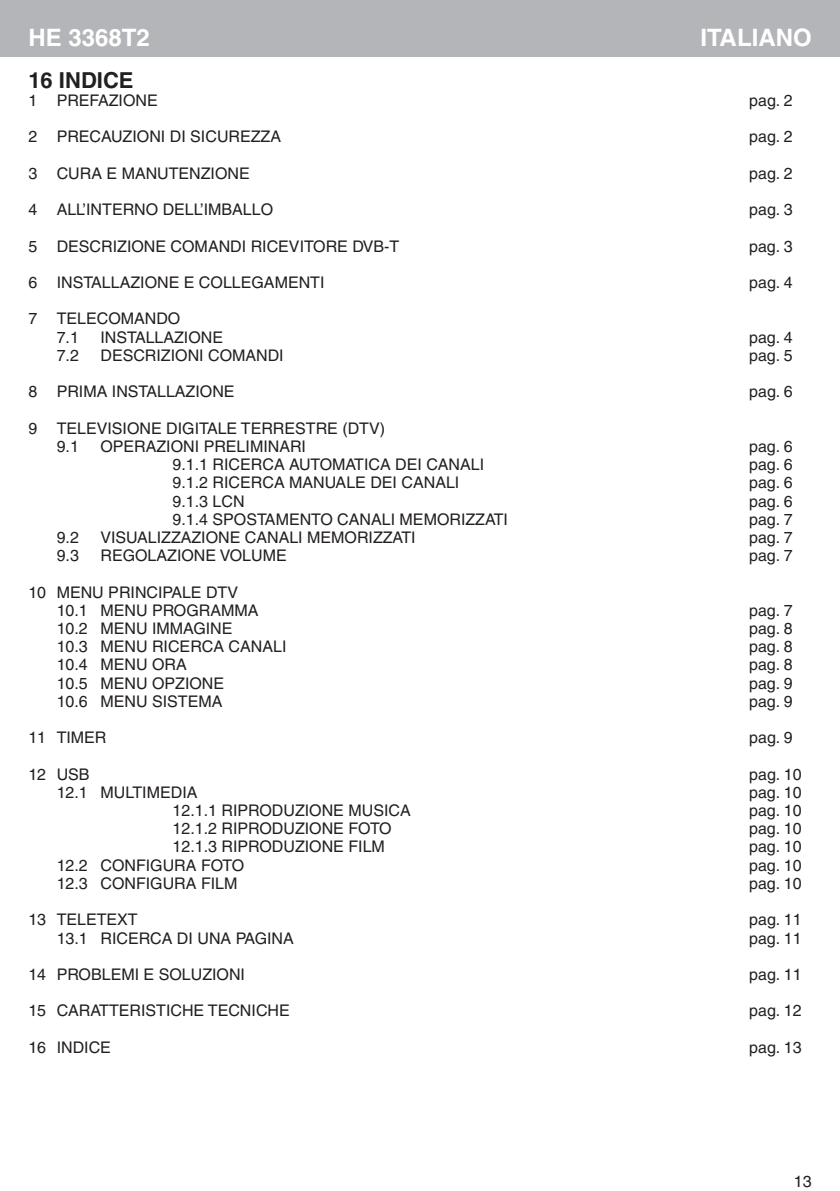
<style>
.page{position:relative;width:840px;height:1191px;background:#fff}
.page>*{position:absolute;margin:0;border:0;box-sizing:border-box;transform-origin:0 0}
.Titolo_lingua{font:700 24px "Helvetica";color:#fff}
.Titolo{font:700 22px "Helvetica";color:#231f20}
.Testo_rientrato{font:16px "Helvetica";color:#231f20}
</style>
<div class="page">
<div style="left:0;top:0;width:839px;height:57px;background:#b4b5b8"></div>
<h1 class="Titolo_lingua" style="left:28px;top:23px;width:123px">HE 3368T2</h1>
<p class="Titolo_lingua" style="left:700px;top:23px;width:113px">ITALIANO</p>
<p class="Titolo" style="left:28px;top:67px;width:107px">16 INDICE</p>
<p class="Testo_rientrato" style="left:28px;top:91px;width:131px">1 PREFAZIONE</p>
<p class="Testo_rientrato" style="left:748px;top:91px;width:45px">pag. 2</p>
<p class="Testo_rientrato" style="left:28px;top:127px;width:254px">2 PRECAUZIONI DI SICUREZZA</p>
<p class="Testo_rientrato" style="left:748px;top:127px;width:45px">pag. 2</p>
<p class="Testo_rientrato" style="left:28px;top:164px;width:223px">3 CURA E MANUTENZIONE</p>
<p class="Testo_rientrato" style="left:748px;top:164px;width:45px">pag. 2</p>
<p class="Testo_rientrato" style="left:28px;top:200px;width:246px">4 ALL’INTERNO DELL’IMBALLO</p>
<p class="Testo_rientrato" style="left:748px;top:200px;width:45px">pag. 3</p>
<p class="Testo_rientrato" style="left:28px;top:237px;width:372px">5 DESCRIZIONE COMANDI RICEVITORE DVB-T</p>
<p class="Testo_rientrato" style="left:748px;top:237px;width:45px">pag. 3</p>
<p class="Testo_rientrato" style="left:28px;top:273px;width:297px">6 INSTALLAZIONE E COLLEGAMENTI</p>
<p class="Testo_rientrato" style="left:748px;top:273px;width:45px">pag. 4</p>
<p class="Testo_rientrato" style="left:28px;top:309px;width:153px">7 TELECOMANDO</p>
<p class="Testo_rientrato" style="left:57px;top:328px;width:24px">7.1</p>
<p class="Testo_rientrato" style="left:100px;top:328px;width:124px">INSTALLAZIONE</p>
<p class="Testo_rientrato" style="left:748px;top:328px;width:45px">pag. 4</p>
<p class="Testo_rientrato" style="left:57px;top:346px;width:24px">7.2</p>
<p class="Testo_rientrato" style="left:100px;top:346px;width:185px">DESCRIZIONI COMANDI</p>
<p class="Testo_rientrato" style="left:748px;top:346px;width:45px">pag. 5</p>
<p class="Testo_rientrato" style="left:28px;top:382px;width:207px">8 PRIMA INSTALLAZIONE</p>
<p class="Testo_rientrato" style="left:748px;top:382px;width:45px">pag. 6</p>
<p class="Testo_rientrato" style="left:28px;top:419px;width:358px">9 TELEVISIONE DIGITALE TERRESTRE (DTV)</p>
<p class="Testo_rientrato" style="left:57px;top:437px;width:24px">9.1</p>
<p class="Testo_rientrato" style="left:100px;top:437px;width:207px">OPERAZIONI PRELIMINARI</p>
<p class="Testo_rientrato" style="left:748px;top:437px;width:45px">pag. 6</p>
<p class="Testo_rientrato" style="left:172px;top:455px;width:313px">9.1.1 RICERCA AUTOMATICA DEI CANALI</p>
<p class="Testo_rientrato" style="left:748px;top:455px;width:45px">pag. 6</p>
<p class="Testo_rientrato" style="left:172px;top:473px;width:288px">9.1.2 RICERCA MANUALE DEI CANALI</p>
<p class="Testo_rientrato" style="left:748px;top:473px;width:45px">pag. 6</p>
<p class="Testo_rientrato" style="left:172px;top:491px;width:74px">9.1.3 LCN</p>
<p class="Testo_rientrato" style="left:748px;top:491px;width:45px">pag. 6</p>
<p class="Testo_rientrato" style="left:172px;top:510px;width:337px">9.1.4 SPOSTAMENTO CANALI MEMORIZZATI</p>
<p class="Testo_rientrato" style="left:748px;top:510px;width:45px">pag. 7</p>
<p class="Testo_rientrato" style="left:57px;top:528px;width:24px">9.2</p>
<p class="Testo_rientrato" style="left:100px;top:528px;width:316px">VISUALIZZAZIONE CANALI MEMORIZZATI</p>
<p class="Testo_rientrato" style="left:748px;top:528px;width:45px">pag. 7</p>
<p class="Testo_rientrato" style="left:57px;top:546px;width:24px">9.3</p>
<p class="Testo_rientrato" style="left:100px;top:546px;width:188px">REGOLAZIONE VOLUME</p>
<p class="Testo_rientrato" style="left:748px;top:546px;width:45px">pag. 7</p>
<p class="Testo_rientrato" style="left:28px;top:582px;width:211px">10 MENU PRINCIPALE DTV</p>
<p class="Testo_rientrato" style="left:57px;top:601px;width:203px">10.1 MENU PROGRAMMA</p>
<p class="Testo_rientrato" style="left:748px;top:601px;width:45px">pag. 7</p>
<p class="Testo_rientrato" style="left:57px;top:619px;width:177px">10.2 MENU IMMAGINE</p>
<p class="Testo_rientrato" style="left:748px;top:619px;width:45px">pag. 8</p>
<p class="Testo_rientrato" style="left:57px;top:637px;width:231px">10.3 MENU RICERCA CANALI</p>
<p class="Testo_rientrato" style="left:748px;top:637px;width:45px">pag. 8</p>
<p class="Testo_rientrato" style="left:57px;top:655px;width:131px">10.4 MENU ORA</p>
<p class="Testo_rientrato" style="left:748px;top:655px;width:45px">pag. 8</p>
<p class="Testo_rientrato" style="left:57px;top:673px;width:169px">10.5 MENU OPZIONE</p>
<p class="Testo_rientrato" style="left:748px;top:673px;width:45px">pag. 9</p>
<p class="Testo_rientrato" style="left:57px;top:692px;width:167px">10.6 MENU SISTEMA</p>
<p class="Testo_rientrato" style="left:748px;top:692px;width:45px">pag. 9</p>
<p class="Testo_rientrato" style="left:28px;top:728px;width:80px">11 TIMER</p>
<p class="Testo_rientrato" style="left:748px;top:728px;width:45px">pag. 9</p>
<p class="Testo_rientrato" style="left:28px;top:764px;width:63px">12 USB</p>
<p class="Testo_rientrato" style="left:748px;top:764px;width:54px">pag. 10</p>
<p class="Testo_rientrato" style="left:57px;top:783px;width:142px">12.1 MULTIMEDIA</p>
<p class="Testo_rientrato" style="left:748px;top:783px;width:54px">pag. 10</p>
<p class="Testo_rientrato" style="left:172px;top:801px;width:239px">12.1.1 RIPRODUZIONE MUSICA</p>
<p class="Testo_rientrato" style="left:748px;top:801px;width:54px">pag. 10</p>
<p class="Testo_rientrato" style="left:172px;top:819px;width:220px">12.1.2 RIPRODUZIONE FOTO</p>
<p class="Testo_rientrato" style="left:748px;top:819px;width:54px">pag. 10</p>
<p class="Testo_rientrato" style="left:172px;top:837px;width:214px">12.1.3 RIPRODUZIONE FILM</p>
<p class="Testo_rientrato" style="left:748px;top:837px;width:54px">pag. 10</p>
<p class="Testo_rientrato" style="left:57px;top:855px;width:189px">12.2 CONFIGURA FOTO</p>
<p class="Testo_rientrato" style="left:748px;top:855px;width:54px">pag. 10</p>
<p class="Testo_rientrato" style="left:57px;top:874px;width:182px">12.3 CONFIGURA FILM</p>
<p class="Testo_rientrato" style="left:748px;top:874px;width:54px">pag. 10</p>
<p class="Testo_rientrato" style="left:28px;top:910px;width:111px">13 TELETEXT</p>
<p class="Testo_rientrato" style="left:748px;top:910px;width:54px">pag. 11</p>
<p class="Testo_rientrato" style="left:57px;top:928px;width:238px">13.1 RICERCA DI UNA PAGINA</p>
<p class="Testo_rientrato" style="left:748px;top:928px;width:54px">pag. 11</p>
<p class="Testo_rientrato" style="left:28px;top:965px;width:218px">14 PROBLEMI E SOLUZIONI</p>
<p class="Testo_rientrato" style="left:748px;top:965px;width:54px">pag. 11</p>
<p class="Testo_rientrato" style="left:28px;top:1001px;width:263px">15 CARATTERISTICHE TECNICHE</p>
<p class="Testo_rientrato" style="left:748px;top:1001px;width:54px">pag. 12</p>
<p class="Testo_rientrato" style="left:28px;top:1037px;width:84px">16 INDICE</p>
<p class="Testo_rientrato" style="left:748px;top:1037px;width:54px">pag. 13</p>
<p class="Testo_rientrato" style="left:793px;top:1171px;width:19px">13</p>
</div>
